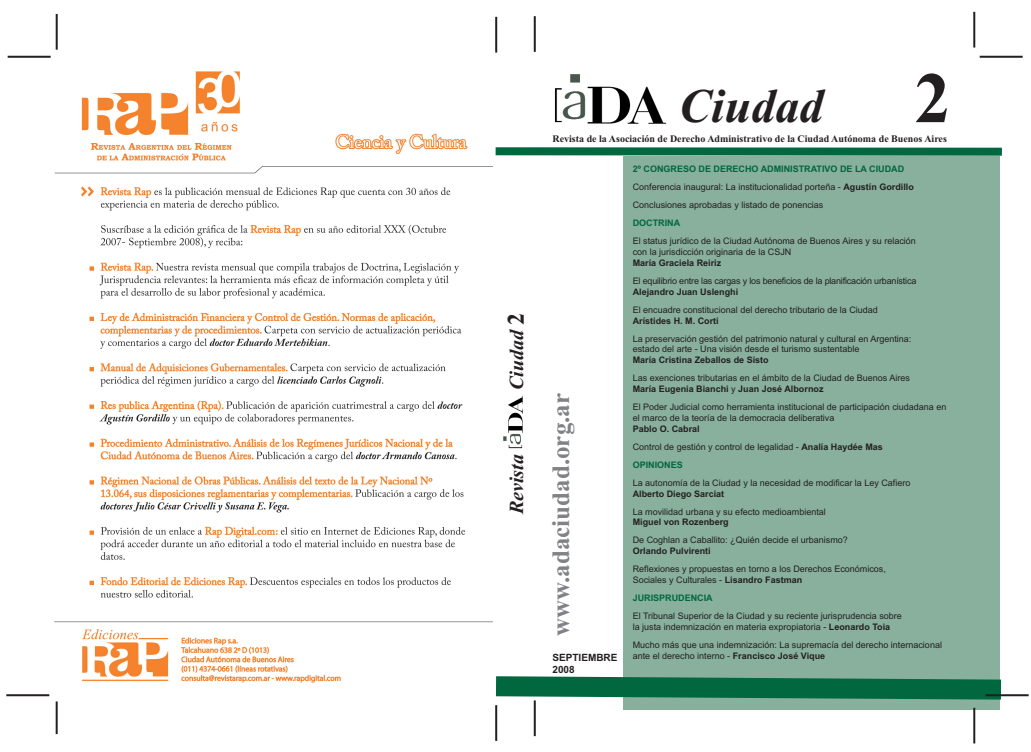
<style>
.page{position:relative;width:1031px;height:752px;background:#fff}
.page>*{position:absolute;margin:0;border:0;box-sizing:border-box;transform-origin:0 0}
.t1{font:700 72px "Times New Roman";color:#231f20}
.t2{font:italic 700 48px "Times New Roman";color:#231f20}
.t3{font:700 25px "Times New Roman";color:#808285}
.t4{font:italic 700 20px "Times New Roman";color:#231f20}
.t5{font:700 10px "Times New Roman";color:#231f20}
.t6{font:700 10px/12px "Arial";color:#231f20}
.t7{font:9px/10.8px "Arial";color:#231f20}
.t8{font:700 9px "Arial";color:#231f20}
.t9{font:9px "Arial";letter-spacing:-.02em;color:#231f20}
.t10{font:700 9px "Arial";color:#00673e}
.s1{font-style:normal;font-size:24px}
.s2{font-weight:700;color:#00673e}
.s3{font-weight:700}
</style>
<div class="page">
<img style="left:554px;top:74px;width:113px;height:50px">
<div style="left:623px;top:155px;width:376px;height:554px;background:#88b09d"></div>
<svg style="left:495px;top:147px;width:507px;height:13px"></svg>
<svg style="left:496px;top:665px;width:525px;height:44px"></svg>
<img style="left:503px;top:395px;width:20px;height:54px">
<hr style="left:56px;top:701px;width:2px;height:32px;background:#231f20">
<img style="left:54px;top:71px;width:438px;height:612px">
<hr style="left:985px;top:693px;width:43px;height:2px;background:#231f20">
<hr style="left:973px;top:707px;width:2px;height:36px;background:#231f20">
<hr style="left:973px;top:12px;width:2px;height:36px;background:#231f20">
<hr style="left:56px;top:14px;width:2px;height:36px;background:#231f20">
<hr style="left:495px;top:704px;width:2px;height:36px;background:#231f20">
<hr style="left:495px;top:17px;width:2px;height:36px;background:#231f20">
<hr style="left:534px;top:16px;width:2px;height:36px;background:#231f20">
<hr style="left:534px;top:700px;width:2px;height:35px;background:#231f20">
<hr style="left:6px;top:693px;width:43px;height:2px;background:#231f20">
<hr style="left:8px;top:56px;width:43px;height:2px;background:#231f20">
<hr style="left:979px;top:56px;width:43px;height:2px;background:#231f20">
<h3 class="t4" style="left:505px;top:390px;width:78px;rotate:-90deg">Ciudad <span class="s1">2</span></h3>
<h3 class="t4" style="left:505px;top:514px;width:61px;rotate:-90deg">Revista</h3>
<h2 class="t2" style="left:679px;top:77px;width:146px">Ciudad</h2>
<h1 class="t1" style="left:914px;top:55px;width:37px">2</h1>
<p class="t5" style="left:552px;top:133px;width:396px">Revista de la Asociación de Derecho Administrativo de la Ciudad Autónoma de Buenos Aires</p>
<h3 class="t3" style="left:546px;top:635px;width:244px;rotate:-90deg">www.adaciudad.org.ar</h3>
<p class="t6" style="left:552px;top:651px;width:67px">SEPTIEMBRE<br>2008</p>
<p class="t7" style="left:633px;top:160px;width:283px;line-height:18px"><span class="s2">2º CONGRESO DE DERECHO ADMINISTRATIVO DE LA CIUDAD<br></span>Conferencia inaugural: La institucionalidad porteña - <span class="s3">Agustín Gordillo<br></span>Conclusiones aprobadas y listado de ponencias</p>
<p class="t10" style="left:633px;top:218px;width:49px">DOCTRINA</p>
<p class="t7" style="left:633px;top:236px;width:285px">El status jurídico de la Ciudad Autónoma de Buenos Aires y su relación con la jurisdicción originaria de la CSJN</p>
<p class="t8" style="left:633px;top:257px;width:90px">María Graciela Reiriz</p>
<p class="t9" style="left:633px;top:275px;width:285px">El equilibrio entre las cargas y los beneficios de la planificación urbanística</p>
<p class="t8" style="left:633px;top:286px;width:107px">Alejandro Juan Uslenghi</p>
<p class="t7" style="left:633px;top:304px;width:247px">El encuadre constitucional del derecho tributario de la Ciudad</p>
<p class="t8" style="left:633px;top:315px;width:88px">Arístides H. M. Corti</p>
<p class="t7" style="left:633px;top:333px;width:280px">La preservación gestión del patrimonio natural y cultural en Argentina: estado del arte - Una visión desde el turismo sustentable</p>
<p class="t8" style="left:633px;top:354px;width:138px">María Cristina Zeballos de Sisto</p>
<p class="t7" style="left:633px;top:372px;width:279px">Las exenciones tributarias en el ámbito de la Ciudad de Buenos Aires<br><span class="s3">María Eugenia Bianchi</span> y <span class="s3">Juan José Albornoz</span></p>
<p class="t7" style="left:633px;top:401px;width:315px">El Poder Judicial como herramienta institucional de participación ciudadana en el marco de la teoría de la democracia deliberativa</p>
<p class="t7" style="left:633px;top:419px;width:252px;line-height:18px"><span class="s3">Pablo O. Cabral<br></span>Control de gestión y control de legalidad - <span class="s3">Analía Haydée Mas<br></span><span class="s2">OPINIONES</span></p>
<p class="t7" style="left:633px;top:477px;width:279px">La autonomía de la Ciudad y la necesidad de modificar la Ley Cafiero</p>
<p class="t8" style="left:633px;top:488px;width:93px">Alberto Diego Sarciat</p>
<p class="t7" style="left:633px;top:506px;width:195px">La movilidad urbana y su efecto medioambiental</p>
<p class="t8" style="left:633px;top:516px;width:98px">Miguel von Rozenberg</p>
<p class="t7" style="left:633px;top:534px;width:217px">De Coghlan a Caballito: ¿Quién decide el urbanismo?</p>
<p class="t8" style="left:633px;top:545px;width:80px">Orlando Pulvirenti</p>
<p class="t7" style="left:633px;top:563px;width:255px">Reflexiones y propuestas en torno a los Derechos Económicos,<br>Sociales y Culturales - <span class="s3">Lisandro Fastman</span></p>
<p class="t10" style="left:633px;top:592px;width:82px">JURISPRUDENCIA</p>
<p class="t7" style="left:633px;top:610px;width:271px">El Tribunal Superior de la Ciudad y su reciente jurisprudencia sobre la justa indemnización en materia expropiatoria - <span class="s3">Leonardo Toia</span></p>
<p class="t7" style="left:633px;top:639px;width:311px">Mucho más que una indemnización: La supremacía del derecho internacional ante el derecho interno - <span class="s3">Francisco José Vique</span></p>
</div>
